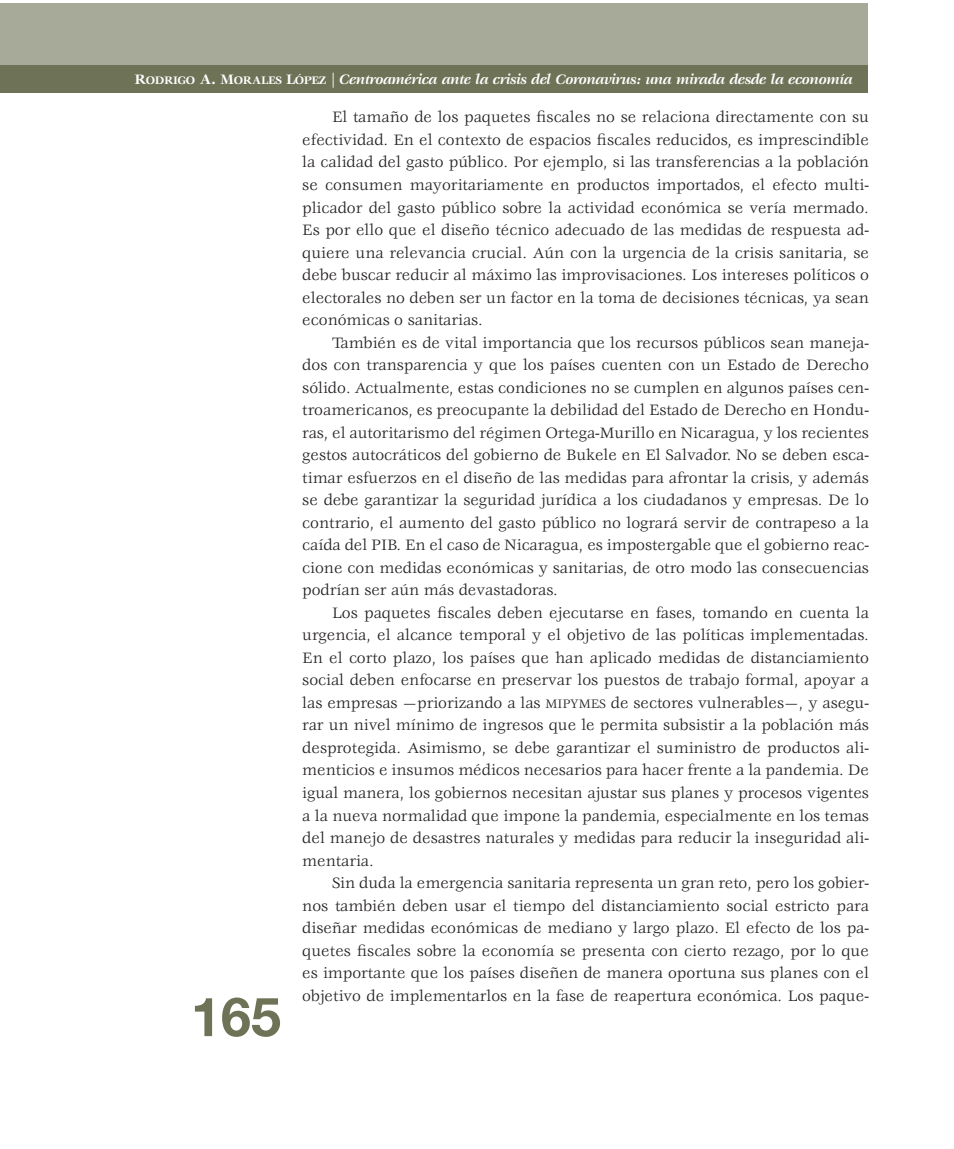
<style>
.page{position:relative;width:954px;height:1149px;background:#fff}
.page>*{position:absolute;margin:0;border:0;box-sizing:border-box;transform-origin:0 0}
.t1{font:700 54px "Helvetica Neue LT Std";color:#6e7256}
.t2{font:16.5px/22.5px "Veljovic";color:#231f20;text-align:justify}
.t3{font:italic 700 15px "Veljovic";letter-spacing:-.025em;color:#fff}
.s1{font-family:"Veljovic Bold SC800";font-weight:400;font-style:normal}
.s2{font-family:"Veljovic Bold SC800";font-weight:400;font-style:normal;font-size:12px}
.s3{font-weight:400;font-style:normal}
.s4{font-size:13.5px}
</style>
<div class="page">
<div style="left:0;top:3px;width:867px;height:67px;background:#a8aa99"></div>
<div style="left:0;top:66px;width:867px;height:27px;background:#6e7256"></div>
<p class="t3" style="left:135px;top:71px;width:719px"><span class="s1">R</span><span class="s2">ODRIGO</span> <span class="s1">A. M</span><span class="s2">ORALES</span> <span class="s1">L</span><span class="s2">ÓPEZ</span> <span class="s3">|</span> Centroamérica ante la crisis del Coronavirus: una mirada desde la economía</p>
<p class="t2" style="left:302px;top:107px;width:568px;text-indent:30px">El tamaño de los paquetes fiscales no se relaciona directamente con su efectividad. En el contexto de espacios fiscales reducidos, es imprescindible la calidad del gasto público. Por ejemplo, si las transferencias a la población se consumen mayoritariamente en productos importados, el efecto multi&shy;plicador del gasto público sobre la actividad económica se vería mermado.<br>Es por ello que el diseño técnico adecuado de las medidas de respuesta ad&shy;quiere una relevancia crucial. Aún con la urgencia de la crisis sanitaria, se debe buscar reducir al máximo las improvisaciones. Los intereses políticos o electorales no deben ser un factor en la toma de decisiones técnicas, ya sean económicas o sanitarias.</p>
<p class="t2" style="left:302px;top:332px;width:568px;text-indent:30px">También es de vital importancia que los recursos públicos sean maneja&shy;dos con transparencia y que los países cuenten con un Estado de Derecho sólido. Actualmente, estas condiciones no se cumplen en algunos países cen&shy;troamericanos, es preocupante la debilidad del Estado de Derecho en Hondu&shy;ras, el autoritarismo del régimen Ortega-Murillo en Nicaragua, y los recientes gestos autocráticos del gobierno de Bukele en El Salvador. No se deben esca&shy;timar esfuerzos en el diseño de las medidas para afrontar la crisis, y además se debe garantizar la seguridad jurídica a los ciudadanos y empresas. De lo contrario, el aumento del gasto público no logrará servir de contrapeso a la caída del PIB. En el caso de Nicaragua, es impostergable que el gobierno reac&shy;cione con medidas económicas y sanitarias, de otro modo las consecuencias podrían ser aún más devastadoras.</p>
<p class="t2" style="left:302px;top:602px;width:568px;text-indent:30px">Los paquetes fiscales deben ejecutarse en fases, tomando en cuenta la urgencia, el alcance temporal y el objetivo de las políticas implementadas.<br>En el corto plazo, los países que han aplicado medidas de distanciamiento social deben enfocarse en preservar los puestos de trabajo formal, apoyar a las empresas —priorizando a las <span class="s4">MIPYMES</span> de sectores vulnerables—, y asegu&shy;rar un nivel mínimo de ingresos que le permita subsistir a la población más desprotegida. Asimismo, se debe garantizar el suministro de productos ali&shy;menticios e insumos médicos necesarios para hacer frente a la pandemia. De igual manera, los gobiernos necesitan ajustar sus planes y procesos vigentes a la nueva normalidad que impone la pandemia, especialmente en los temas del manejo de desastres naturales y medidas para reducir la inseguridad ali&shy;mentaria.</p>
<p class="t2" style="left:302px;top:872px;width:568px;text-indent:30px">Sin duda la emergencia sanitaria representa un gran reto, pero los gobier&shy;nos también deben usar el tiempo del distanciamiento social estricto para diseñar medidas económicas de mediano y largo plazo. El efecto de los pa&shy;quetes fiscales sobre la economía se presenta con cierto rezago, por lo que es importante que los países diseñen de manera oportuna sus planes con el objetivo de implementarlos en la fase de reapertura económica. Los paque-</p>
<h1 class="t1" style="left:191px;top:983px;width:92px">165</h1>
</div>
